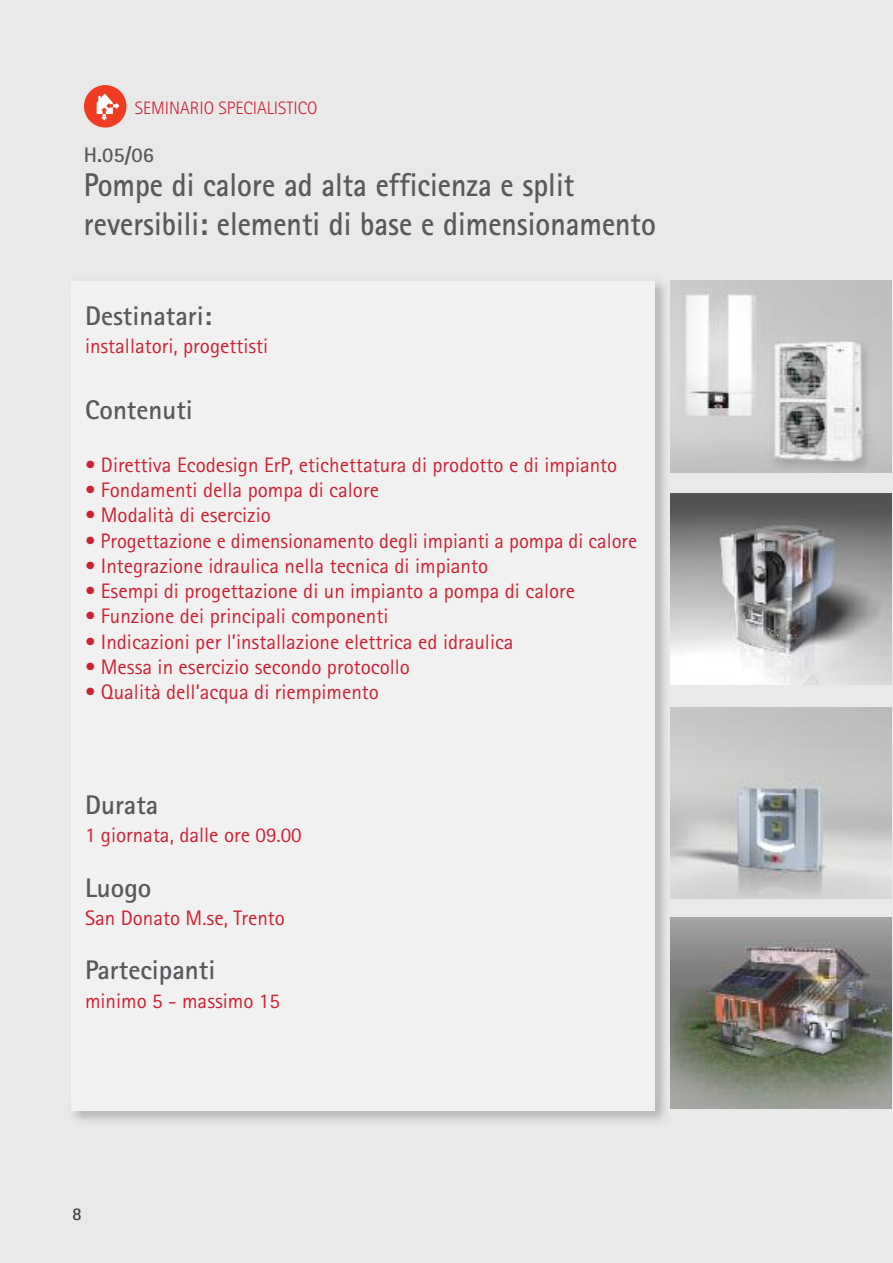
<style>
.page{position:relative;width:893px;height:1263px;background:#e9e9e9}
.page>*{position:absolute;margin:0;border:0;box-sizing:border-box;transform-origin:0 0}
.t1{font:700 33px/39.6px "Rotis Sans Serif";color:#58595c;scale:.9 1}
.t2{font:700 27px "Rotis Sans Serif";color:#58595c}
.t3{font:21px "Rotis Sans Serif";color:#cc2234}
.t4{font:700 21px "Rotis Sans Serif";color:#58595c}
.t5{font:300 18px "Rotis Sans Serif";color:#cc2234}
.t6{font:700 18px "Rotis Sans Serif";color:#404143}
</style>
<div class="page">
<img style="left:674px;top:281px;width:218px;height:191px">
<img style="left:674px;top:493px;width:218px;height:192px">
<img style="left:674px;top:917px;width:218px;height:192px">
<img style="left:674px;top:707px;width:218px;height:191px">
<img style="left:73px;top:280px;width:601px;height:841px">
<img style="left:671px;top:281px;width:3px;height:191px">
<img style="left:671px;top:493px;width:3px;height:192px">
<img style="left:671px;top:917px;width:3px;height:192px">
<img style="left:671px;top:707px;width:3px;height:191px">
<div style="left:71px;top:281px;width:583px;height:829px;background:#f1f1f1"></div>
<div style="left:84px;top:85px;width:42px;height:43px;background:#ef3c22;border-radius:50%"></div>
<svg style="left:97px;top:93px;width:22px;height:28px"></svg>
<p class="t5" style="left:135px;top:102px;width:184px">SEMINARIO SPECIALISTICO</p>
<p class="t4" style="left:84px;top:148px;width:71px">H.05/06</p>
<h1 class="t1" style="left:84px;top:168px;width:637px">Pompe di calore ad alta efficienza e split reversibili: elementi di base e dimensionamento</h1>
<p class="t2" style="left:85px;top:306px;width:128px">Destinatari:</p>
<p class="t3" style="left:85px;top:338px;width:185px">installatori, progettisti</p>
<p class="t2" style="left:85px;top:400px;width:109px">Contenuti</p>
<p class="t3" style="left:85px;top:458px;width:534px">• Direttiva Ecodesign ErP, etichettatura di prodotto e di impianto</p>
<p class="t3" style="left:85px;top:483px;width:295px">• Fondamenti della pompa di calore</p>
<p class="t3" style="left:85px;top:508px;width:187px">• Modalità di esercizio</p>
<p class="t3" style="left:85px;top:533px;width:554px">• Progettazione e dimensionamento degli impianti a pompa di calore</p>
<p class="t3" style="left:85px;top:558px;width:405px">• Integrazione idraulica nella tecnica di impianto</p>
<p class="t3" style="left:85px;top:584px;width:492px">• Esempi di progettazione di un impianto a pompa di calore</p>
<p class="t3" style="left:85px;top:609px;width:305px">• Funzione dei principali componenti</p>
<p class="t3" style="left:85px;top:634px;width:430px">• Indicazioni per l’installazione elettrica ed idraulica</p>
<p class="t3" style="left:85px;top:659px;width:327px">• Messa in esercizio secondo protocollo</p>
<p class="t3" style="left:85px;top:684px;width:295px">• Qualità dell’acqua di riempimento</p>
<p class="t2" style="left:85px;top:795px;width:75px">Durata</p>
<p class="t3" style="left:85px;top:828px;width:218px">1 giornata, dalle ore 09.00</p>
<p class="t2" style="left:85px;top:878px;width:68px">Luogo</p>
<p class="t3" style="left:85px;top:910px;width:202px">San Donato M.se, Trento</p>
<p class="t2" style="left:85px;top:961px;width:132px">Partecipanti</p>
<p class="t3" style="left:85px;top:993px;width:196px">minimo 5 - massimo 15</p>
<p class="t6" style="left:72px;top:1208px;width:11px">8</p>
</div>
